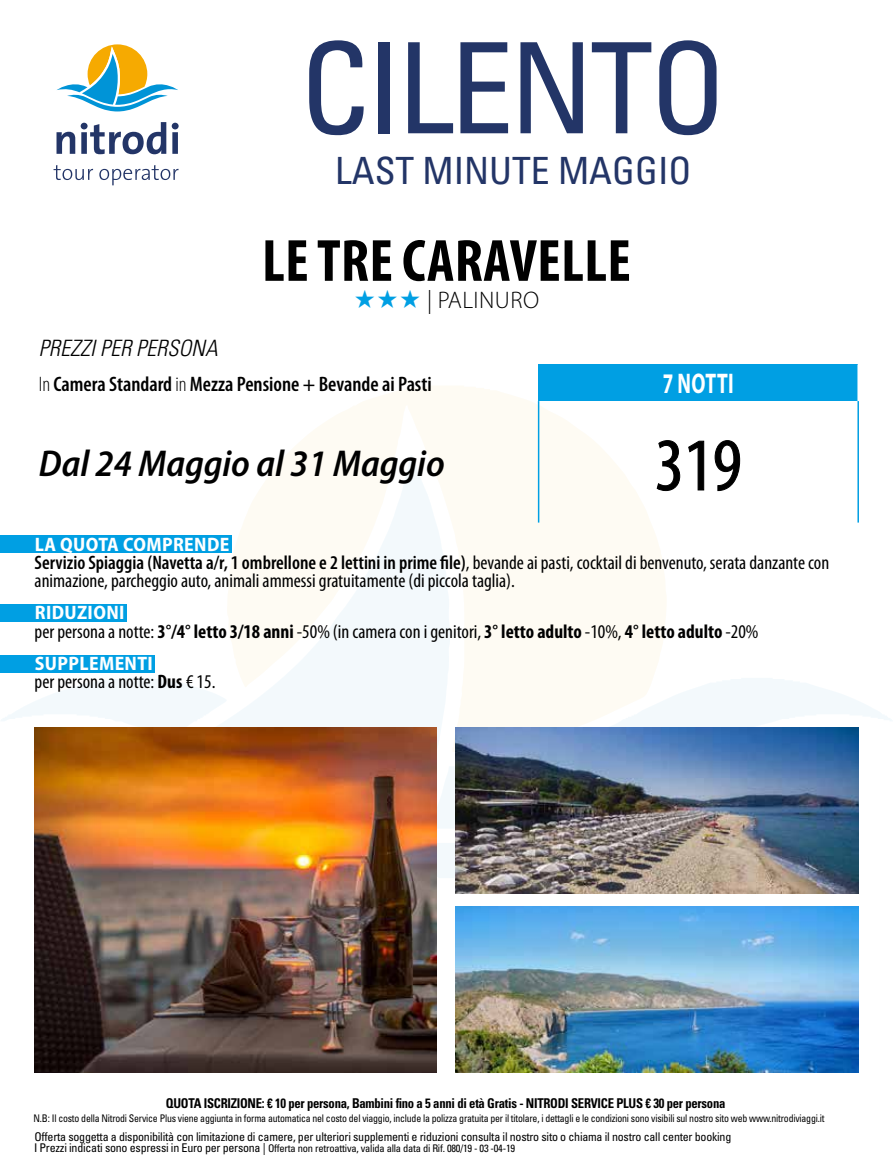
<style>
.page{position:relative;width:893px;height:1160px;background:#fff}
.page>*{position:absolute;margin:0;border:0;box-sizing:border-box;transform-origin:0 0}
.t1{font:condensed 126px "Univers LT Std";letter-spacing:-.03em;color:#233567}
.t2{font:condensed 75px "Myriad Pro";color:#000}
.t3{font:700 condensed 60px "Myriad Pro";letter-spacing:.005em;color:#000}
.t4{font:italic 600 semi-condensed 37.5px "Myriad Pro";color:#000}
.t5{font:condensed 37.5px "Univers LT Std";color:#233567}
.t6{font:700 28.5px "Myriad Pro";letter-spacing:.02em;color:#fff;scale:.67 1}
.t7{font:300 24px "Myriad Pro";letter-spacing:.02em;color:#000}
.t8{font:italic 300 condensed 22.5px "Univers LT Std";color:#000}
.t9{font:600 condensed 21px "Myriad Pro";color:#000}
.t10{font:condensed 19.5px/18px "Myriad Pro";color:#000}
.t11{font:700 condensed 13.5px "Univers LT Std";letter-spacing:-.02em;color:#000;scale:.94 1}
.t12{font:condensed 12px "Univers LT Std";letter-spacing:-.02em;color:#000}
.t13{font:condensed 10.5px "Univers LT Std";letter-spacing:-.02em;color:#000;scale:.94 1}
.t14{font:condensed 10.5px "Univers LT Std";letter-spacing:-.02em;color:#000}
.s1{font-family:"Latin Wide";font-weight:400;font-size:42px;color:#009fe3}
.s2{font-weight:300}
.s3{font-weight:700;font-stretch:semi-condensed;color:#fff}
.s4{font-weight:600}
.s5{font-weight:700}
.s6{font-size:12px}
</style>
<div class="page">
<svg style="left:57px;top:44px;width:121px;height:67px"></svg>
<svg style="left:57px;top:132px;width:18px;height:22px"></svg>
<svg style="left:81px;top:122px;width:85px;height:32px"></svg>
<svg style="left:172px;top:123px;width:7px;height:31px"></svg>
<svg style="left:54px;top:165px;width:39px;height:15px"></svg>
<svg style="left:99px;top:165px;width:80px;height:20px"></svg>
<svg style="left:437px;top:678px;width:455px;height:150px;fill:#f3f9fc"></svg>
<svg style="left:1px;top:678px;width:185px;height:49px"></svg>
<svg style="left:186px;top:552px;width:264px;height:275px"></svg>
<svg style="left:227px;top:385px;width:440px;height:367px;fill:#fefbf3"></svg>
<div style="left:0;top:535px;width:232px;height:17px;background:#009fe3"></div>
<div style="left:0;top:604px;width:127px;height:17px;background:#009fe3"></div>
<div style="left:0;top:655px;width:155px;height:17px;background:#009fe3"></div>
<div style="left:539px;top:364px;width:319px;height:37px;background:#009fe3"></div>
<hr style="left:857px;top:364px;width:2px;height:37px;background:#fff">
<hr style="left:538px;top:401px;width:1px;height:121px;background:#009fe3">
<hr style="left:857px;top:401px;width:2px;height:121px;background:#009fe3">
<svg style="left:656px;top:440px;width:24px;height:51px"></svg>
<svg style="left:688px;top:440px;width:16px;height:50px"></svg>
<svg style="left:714px;top:440px;width:26px;height:51px"></svg>
<img style="left:455px;top:727px;width:404px;height:166px">
<img style="left:455px;top:906px;width:404px;height:165px">
<img style="left:34px;top:727px;width:403px;height:344px">
<h1 class="t1" style="left:300px;top:9px;width:428px">CILENTO</h1>
<h3 class="t5" style="left:335px;top:147px;width:358px">LAST MINUTE MAGGIO</h3>
<h3 class="t3" style="left:262px;top:223px;width:370px">LE TRE CARAVELLE</h3>
<p class="t7" style="left:353px;top:286px;width:187px"><span class="s1">***</span> | PALINURO</p>
<p class="t8" style="left:39px;top:335px;width:180px">PREZZI PER PERSONA</p>
<p class="t9" style="left:39px;top:370px;width:394px"><span class="s2">In</span> Camera Standard <span class="s2">in</span> Mezza Pensione + Bevande ai Pasti</p>
<h3 class="t6" style="left:663px;top:365px;width:107px">7 NOTTI</h3>
<h3 class="t4" style="left:39px;top:439px;width:407px">Dal 24 Maggio al 31 Maggio</h3>
<h2 class="t2" style="left:655px;top:420px;width:88px">319</h2>
<p class="t10" style="left:35px;top:535px;width:796px"><span class="s3">LA QUOTA COMPRENDE<br></span><span class="s4">Servizio Spiaggia (Navetta a/r, 1 ombrellone e 2 lettini in prime file)</span>, bevande ai pasti, cocktail di benvenuto, serata danzante con animazione, parcheggio auto, animali ammessi gratuitamente (di piccola taglia).</p>
<p class="t10" style="left:35px;top:603px;width:725px"><span class="s3">RIDUZIONI<br></span>per persona a notte: <span class="s5">3°/4° letto 3/18 anni</span> -50% (in camera con i genitori, <span class="s5">3° letto adulto</span> -10%, <span class="s5">4° letto adulto</span> -20%</p>
<p class="t10" style="left:35px;top:654px;width:182px"><span class="s3">SUPPLEMENTI<br></span>per persona a notte: <span class="s5">Dus</span> € 15.</p>
<p class="t11" style="left:166px;top:1095px;width:597px">QUOTA ISCRIZIONE: € 10 per persona, Bambini fino a 5 anni di età Gratis - NITRODI SERVICE PLUS € 30 per persona</p>
<p class="t13" style="left:34px;top:1111px;width:843px">N.B: Il costo della Nitrodi Service Plus viene aggiunta in forma automatica nel costo del viaggio, include la polizza gratuita per il titolare, i dettagli e le condizioni sono visibili sul nostro sito web www.nitrodiviaggi.it</p>
<p class="t12" style="left:34px;top:1129px;width:698px">Offerta soggetta a disponibilità con limitazione di camere, per ulteriori supplementi e riduzioni consulta il nostro sito o chiama il nostro call center booking</p>
<p class="t14" style="left:34px;top:1141px;width:483px"><span class="s6">I Prezzi indicati sono espressi in Euro per persona |</span> Offerta non retroattiva, valida alla data di Rif. 080/19 - 03 -04-19</p>
</div>
